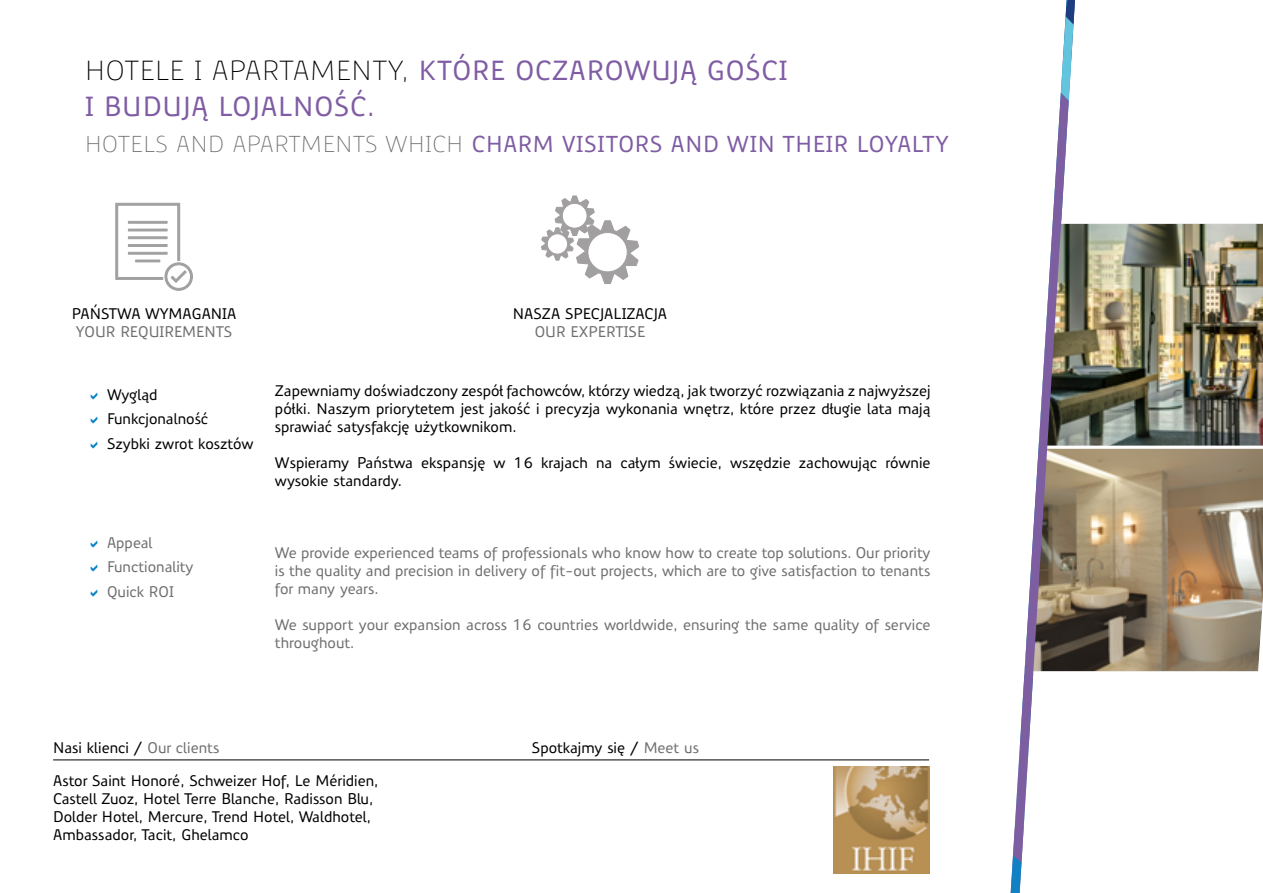
<style>
.page{position:relative;width:1263px;height:893px;background:#fff}
.page>*{position:absolute;margin:0;border:0;box-sizing:border-box;transform-origin:0 0}
.t1{font:500 27px/36px "Precious Sans Pl";letter-spacing:.03em;color:#7f5ca3}
.t2{font:500 22.5px "Precious Sans Pl";letter-spacing:.03em;color:#7f5ca3}
.t3{font:500 15px/18px "Precious Sans Pl";color:#000}
.t4{font:500 15px/18px "Precious Sans Pl";color:#706f6f}
.s1{font-weight:300;color:#000}
.s2{font-weight:300;color:#706f6f}
.s3{color:#706f6f}
</style>
<div class="page">
<hr style="left:53px;top:760px;width:876px;height:1px;background:#000">
<svg style="left:115px;top:203px;width:78px;height:88px"></svg>
<div style="left:128px;top:236px;width:39px;height:3px;background:#a29fa0;border:1px solid #a29fa0"></div>
<hr style="left:135px;top:260px;width:25px;height:2px;background:#a29fa0">
<hr style="left:128px;top:244px;width:39px;height:3px;background:#a29fa0">
<div style="left:128px;top:221px;width:39px;height:3px;background:#a29fa0;border:1px solid #a29fa0"></div>
<hr style="left:128px;top:229px;width:39px;height:2px;background:#a29fa0">
<div style="left:128px;top:252px;width:39px;height:3px;background:#a29fa0;border:1px solid #a29fa0"></div>
<svg style="left:541px;top:195px;width:98px;height:89px"></svg>
<svg style="left:1076px;top:450px;width:187px;height:222px;background:#9e8c72"></svg>
<img style="left:1076px;top:223px;width:187px;height:227px">
<svg style="left:1010px;top:0;width:66px;height:893px"></svg>
<img style="left:833px;top:767px;width:96px;height:106px">
<h1 class="t1" style="left:85px;top:53px;width:704px"><span class="s1">HOTELE I APARTAMENTY,</span> KTÓRE OCZAROWUJĄ GOŚCI<br>I BUDUJĄ LOJALNOŚĆ.</h1>
<h2 class="t2" style="left:85px;top:130px;width:865px"><span class="s2">HOTELS AND APARTMENTS WHICH</span> CHARM VISITORS AND WIN THEIR LOYALTY</h2>
<p class="t3" style="left:72px;top:304px;width:166px">PAŃSTWA WYMAGANIA</p>
<p class="t4" style="left:76px;top:322px;width:158px">YOUR REQUIREMENTS</p>
<p class="t3" style="left:107px;top:382px;width:148px;line-height:24.6px">Wygląd<br>Funkcjonalność<br>Szybki zwrot kosztów</p>
<p class="t4" style="left:107px;top:530px;width:88px;line-height:24.6px">Appeal<br>Functionality<br>Quick ROI</p>
<p class="t3" style="left:513px;top:304px;width:156px">NASZA SPECJALIZACJA</p>
<p class="t4" style="left:535px;top:322px;width:112px">OUR EXPERTISE</p>
<p class="t3" style="left:275px;top:382px;width:657px;text-align:justify">Zapewniamy doświadczony zespół fachowców, którzy wiedzą, jak tworzyć rozwiązania z najwyższej półki. Naszym priorytetem jest jakość i precyzja wykonania wnętrz, które przez długie lata mają sprawiać satysfakcję użytkownikom.</p>
<p class="t3" style="left:275px;top:454px;width:657px">Wspieramy Państwa ekspansję w 16 krajach na całym świecie, wszędzie zachowując równie wysokie standardy.</p>
<p class="t4" style="left:275px;top:544px;width:657px;text-align:justify">We provide experienced teams of professionals who know how to create top solutions. Our priority is the quality and precision in delivery of fit-out projects, which are to give satisfaction to tenants for many years.</p>
<p class="t4" style="left:275px;top:616px;width:657px">We support your expansion across 16 countries worldwide, ensuring the same quality of service throughout.</p>
<p class="t3" style="left:53px;top:738px;width:168px">Nasi klienci / <span class="s3">Our clients</span></p>
<p class="t3" style="left:532px;top:738px;width:169px">Spotkajmy się / <span class="s3">Meet us</span></p>
<p class="t3" style="left:53px;top:772px;width:327px">Astor Saint Honoré, Schweizer Hof, Le Méridien, Castell Zuoz, Hotel Terre Blanche, Radisson Blu, Dolder Hotel, Mercure, Trend Hotel, Waldhotel, Ambassador, Tacit, Ghelamco</p>
</div>
